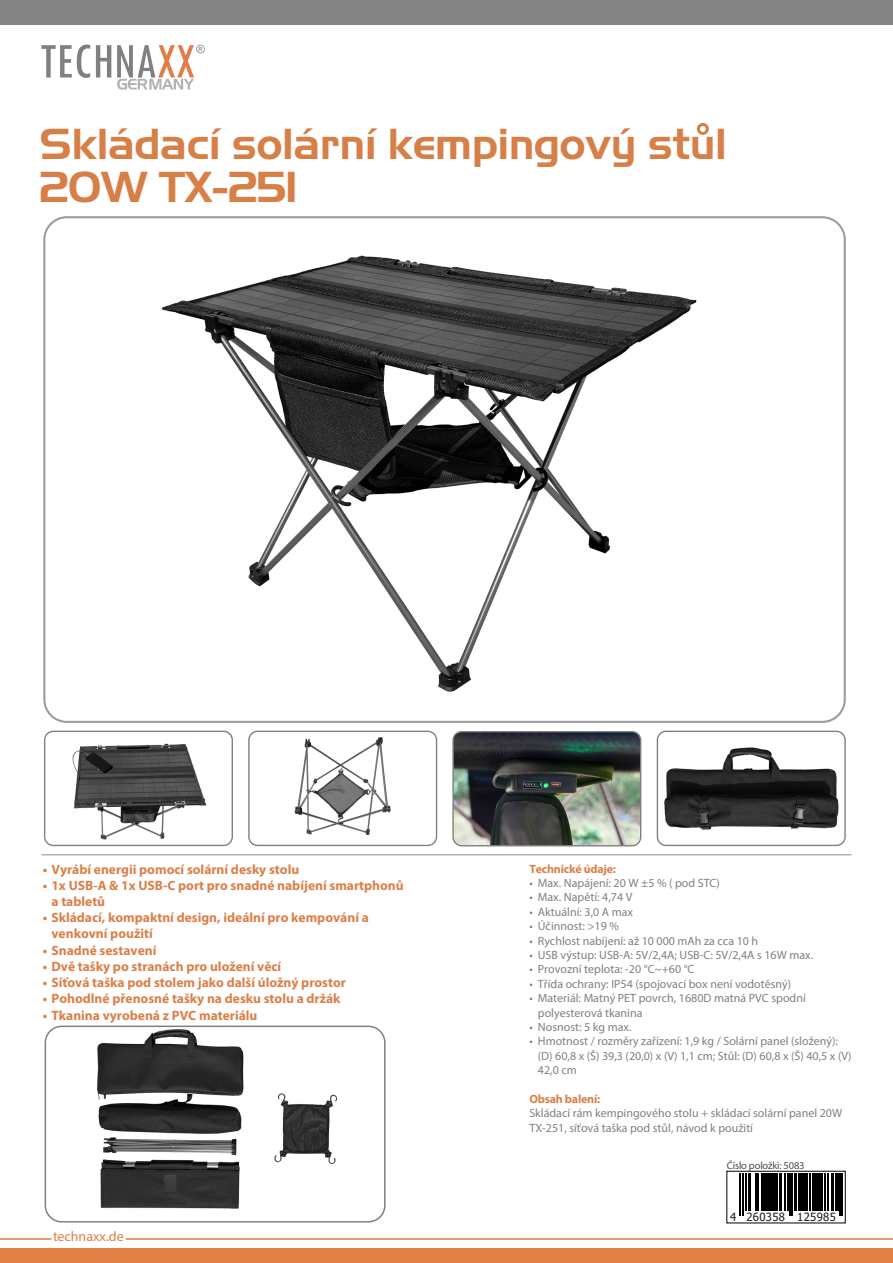
<style>
.page{position:relative;width:893px;height:1263px;background:#fff}
.page>*{position:absolute;margin:0;border:0;box-sizing:border-box;transform-origin:0 0}
.t1{font:42px/43.5px "Aero Regular SWFTE";color:#d67f47}
.t2{font:13.95px "Myriad Pro";color:#e08045}
.t3{font:700 13.5px/16.2px "Myriad Pro";color:#db8049}
.t4{font:12px/14.4px "Myriad Pro";color:#808080}
.t5{font:700 12px "Myriad Pro";letter-spacing:-.015em;color:#db8049}
.t6{font:11.25px "Tahoma";letter-spacing:.03em;color:#231f20}
.t7{font:10.5px "Myriad Pro";letter-spacing:-.015em;color:#4d4d4d}
</style>
<div class="page">
<img style="left:631px;top:717px;width:221px;height:139px">
<img style="left:249px;top:730px;width:189px;height:117px">
<img style="left:41px;top:730px;width:197px;height:126px">
<img style="left:58px;top:255px;width:741px;height:465px">
<img style="left:55px;top:1028px;width:322px;height:195px">
<div style="left:44px;top:731px;width:189px;height:115px;border:1px solid #818080;border-radius:9px"></div>
<div style="left:45px;top:1025px;width:341px;height:197px;border:2px solid #818080;border-radius:16px"></div>
<div style="left:248px;top:731px;width:189px;height:115px;border:1px solid #818080;border-radius:9px"></div>
<div style="left:657px;top:731px;width:189px;height:115px;border:1px solid #818080;border-radius:9px"></div>
<div style="left:0;top:0;width:893px;height:25px;background:#838384"></div>
<hr style="left:126px;top:1238px;width:767px;height:2px;background:#e08045">
<hr style="left:0;top:1238px;width:52px;height:2px;background:#e08045">
<div style="left:0;top:1248px;width:893px;height:15px;background:#e08045"></div>
<svg style="left:41px;top:45px;width:49px;height:33px"></svg>
<svg style="left:96px;top:45px;width:15px;height:33px"></svg>
<svg style="left:117px;top:45px;width:88px;height:45px"></svg>
<hr style="left:41px;top:854px;width:811px;height:1px;background:#9b9c9c">
<hr style="left:740px;top:1173px;width:1px;height:42px;background:#000">
<hr style="left:742px;top:1173px;width:1px;height:42px;background:#000">
<hr style="left:745px;top:1173px;width:1px;height:37px;background:#000">
<hr style="left:748px;top:1173px;width:3px;height:37px;background:#000">
<hr style="left:755px;top:1173px;width:1px;height:37px;background:#000">
<hr style="left:757px;top:1173px;width:1px;height:37px;background:#000">
<hr style="left:761px;top:1173px;width:3px;height:37px;background:#000">
<hr style="left:765px;top:1173px;width:1px;height:37px;background:#000">
<hr style="left:767px;top:1173px;width:4px;height:37px;background:#000">
<hr style="left:772px;top:1173px;width:1px;height:37px;background:#000">
<hr style="left:774px;top:1173px;width:4px;height:37px;background:#000">
<hr style="left:780px;top:1173px;width:1px;height:37px;background:#000">
<hr style="left:784px;top:1173px;width:1px;height:37px;background:#000">
<hr style="left:787px;top:1173px;width:2px;height:37px;background:#000">
<hr style="left:790px;top:1173px;width:1px;height:42px;background:#000">
<hr style="left:792px;top:1173px;width:1px;height:42px;background:#000">
<hr style="left:794px;top:1173px;width:2px;height:37px;background:#000">
<hr style="left:798px;top:1173px;width:2px;height:37px;background:#000">
<hr style="left:802px;top:1173px;width:2px;height:37px;background:#000">
<hr style="left:805px;top:1173px;width:2px;height:37px;background:#000">
<hr style="left:809px;top:1173px;width:1px;height:37px;background:#000">
<hr style="left:812px;top:1173px;width:4px;height:37px;background:#000">
<hr style="left:817px;top:1173px;width:3px;height:37px;background:#000">
<hr style="left:821px;top:1173px;width:1px;height:37px;background:#000">
<hr style="left:824px;top:1173px;width:1px;height:37px;background:#000">
<hr style="left:828px;top:1173px;width:1px;height:37px;background:#000">
<hr style="left:832px;top:1173px;width:1px;height:37px;background:#000">
<hr style="left:835px;top:1173px;width:3px;height:37px;background:#000">
<hr style="left:839px;top:1173px;width:2px;height:42px;background:#000">
<hr style="left:842px;top:1173px;width:1px;height:42px;background:#000">
<img style="left:454px;top:732px;width:187px;height:114px">
<div style="left:452px;top:731px;width:189px;height:115px;border:1px solid #818080;border-radius:9px"></div>
<div style="left:697px;top:123px;width:12px;height:12px;border:3px solid #d67f47;border-radius:50%"></div>
<h1 class="t1" style="left:40px;top:122px;width:688px">Skládací solární kempingový stul<br>20W TX-251</h1>
<p class="t3" style="left:43px;top:860px;width:258px">• Vyrábí energii pomocí solární desky stolu</p>
<p class="t3" style="left:51px;top:877px;width:354px;text-indent:-9px">• 1x USB-A &amp; 1x USB-C port pro snadné nabíjení smartphonů a tabletů</p>
<p class="t3" style="left:51px;top:909px;width:319px;text-indent:-9px">• Skládací, kompaktní design, ideální pro kempování a venkovní použití</p>
<p class="t3" style="left:43px;top:941px;width:115px">• Snadné sestavení</p>
<p class="t3" style="left:43px;top:958px;width:240px">• Dvě tašky po stranách pro uložení věcí</p>
<p class="t3" style="left:43px;top:974px;width:305px">• Síťová taška pod stolem jako další úložný prostor</p>
<p class="t3" style="left:43px;top:990px;width:299px">• Pohodlné přenosné tašky na desku stolu a držák</p>
<p class="t3" style="left:43px;top:1006px;width:216px">• Tkanina vyrobená z PVC materiálu</p>
<p class="t2" style="left:53px;top:1227px;width:72px">technaxx.de</p>
<p class="t5" style="left:529px;top:861px;width:88px">Technické údaje:</p>
<p class="t4" style="left:529px;top:875px;width:192px">• Max. Napájení: 20 W ±5 % ( pod STC)</p>
<p class="t4" style="left:529px;top:890px;width:105px">• Max. Napětí: 4,74 V</p>
<p class="t4" style="left:529px;top:904px;width:105px">• Aktuální: 3,0 A max</p>
<p class="t4" style="left:529px;top:919px;width:91px">• Účinnost: &gt;19 %</p>
<p class="t4" style="left:529px;top:933px;width:230px">• Rychlost nabíjení: až 10 000 mAh za cca 10 h</p>
<p class="t4" style="left:529px;top:947px;width:285px">• USB výstup: USB-A: 5V/2,4A; USB-C: 5V/2,4A s 16W max.</p>
<p class="t4" style="left:529px;top:962px;width:167px">• Provozní teplota: -20 °C~+60 °C</p>
<p class="t4" style="left:529px;top:976px;width:263px">• Třída ochrany: IP54 (spojovací box není vodotěsný)</p>
<p class="t4" style="left:538px;top:991px;width:269px;text-indent:-9px">• Materiál: Matný PET povrch, 1680D matná PVC spodní polyesterová tkanina</p>
<p class="t4" style="left:529px;top:1019px;width:104px">• Nosnost: 5 kg max.</p>
<p class="t4" style="left:538px;top:1034px;width:315px;text-indent:-9px">• Hmotnost / rozměry zařízení: 1,9 kg / Solární panel (složený): (D) 60,8 x (Š) 39,3 (20,0) x (V) 1,1 cm; Stůl: (D) 60,8 x (Š) 40,5 x (V)<br>42,0 cm</p>
<p class="t5" style="left:529px;top:1091px;width:72px">Obsah balení:</p>
<p class="t4" style="left:529px;top:1106px;width:314px">Skládací rám kempingového stolu + skládací solární panel 20W<br>TX-251, síťová taška pod stůl, návod k použití</p>
<p class="t7" style="left:727px;top:1159px;width:79px">Číslo položki: 5083</p>
<p class="t6" style="left:730px;top:1209px;width:107px">4 260358 125985</p>
</div>
